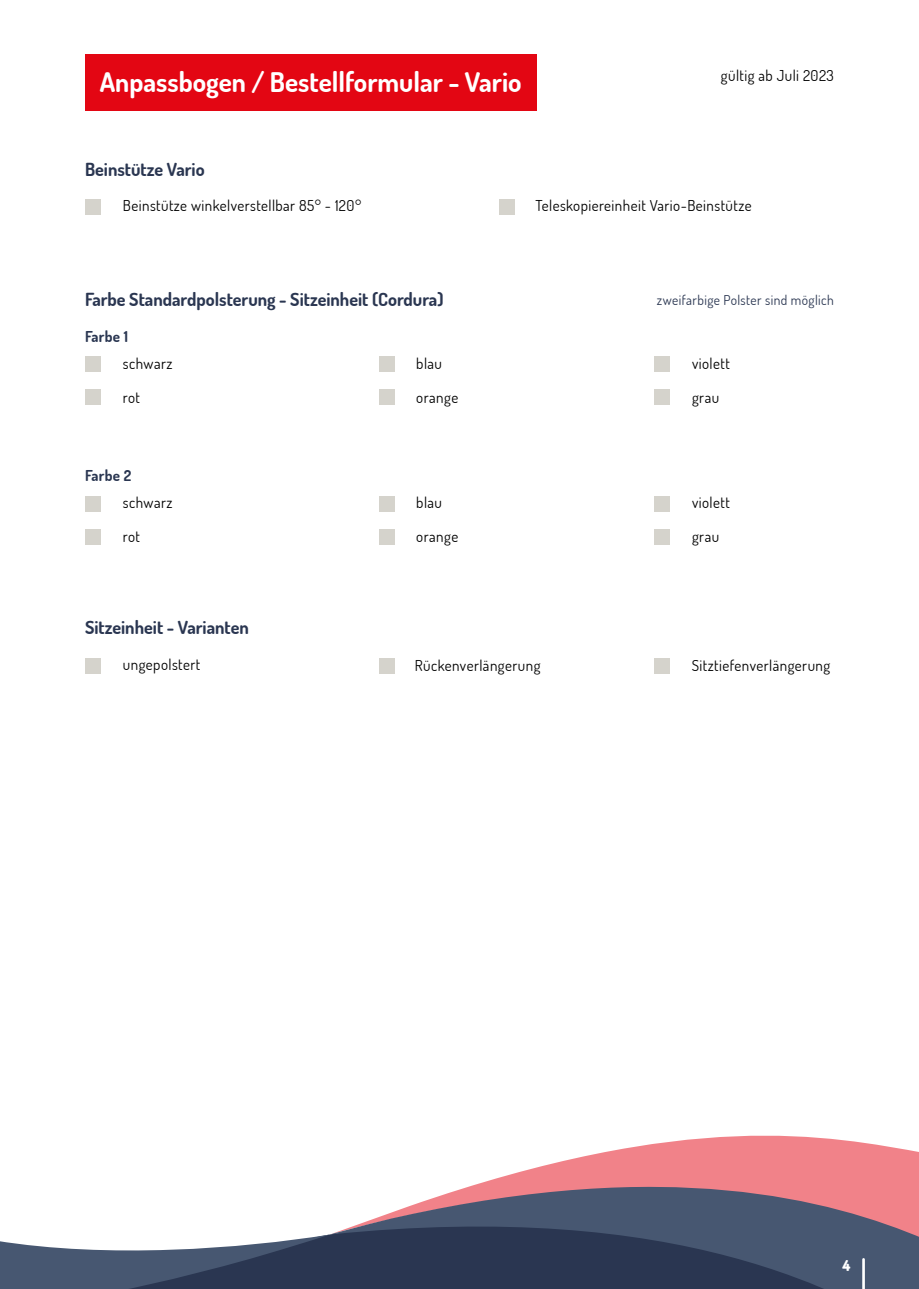
<style>
.page{position:relative;width:919px;height:1289px;background:#fff}
.page>*{position:absolute;margin:0;border:0;box-sizing:border-box;transform-origin:0 0}
.t1{font:700 27px "Dosis";color:#fff}
.t2{font:700 18px "Dosis";color:#2a3651}
.t3{font:15px "Dosis";letter-spacing:.03em;color:#000}
.t4{font:700 15px "Dosis";letter-spacing:.02em;color:#2a3651}
.t5{font:800 15px "Dosis";color:#fff}
.t6{font:13.5px "Dosis";letter-spacing:.03em;color:#2a3651}
</style>
<div class="page">
<div style="left:85px;top:54px;width:451px;height:56px;background:#e30613"></div>
<svg style="left:581px;top:1135px;width:337px;height:22px;fill:#f18289"></svg>
<svg style="left:330px;top:1157px;width:588px;height:131px;background:#7b6a7d"></svg>
<svg style="left:0;top:1234px;width:330px;height:54px"></svg>
<hr style="left:862px;top:1259px;width:2px;height:29px;background:#fff">
<div style="left:85px;top:199px;width:16px;height:15px;background:#d5d3cc"></div>
<div style="left:499px;top:199px;width:15px;height:15px;background:#d5d3cc"></div>
<div style="left:85px;top:356px;width:16px;height:15px;background:#d5d3cc"></div>
<div style="left:85px;top:389px;width:16px;height:15px;background:#d5d3cc"></div>
<div style="left:379px;top:356px;width:15px;height:15px;background:#d5d3cc"></div>
<div style="left:379px;top:389px;width:15px;height:15px;background:#d5d3cc"></div>
<div style="left:654px;top:356px;width:15px;height:15px;background:#d5d3cc"></div>
<div style="left:654px;top:389px;width:15px;height:15px;background:#d5d3cc"></div>
<div style="left:85px;top:496px;width:16px;height:15px;background:#d5d3cc"></div>
<div style="left:85px;top:529px;width:16px;height:15px;background:#d5d3cc"></div>
<div style="left:379px;top:496px;width:15px;height:15px;background:#d5d3cc"></div>
<div style="left:379px;top:529px;width:15px;height:15px;background:#d5d3cc"></div>
<div style="left:654px;top:496px;width:15px;height:15px;background:#d5d3cc"></div>
<div style="left:654px;top:529px;width:15px;height:15px;background:#d5d3cc"></div>
<div style="left:85px;top:658px;width:16px;height:16px;background:#d5d3cc"></div>
<div style="left:379px;top:658px;width:15px;height:16px;background:#d5d3cc"></div>
<div style="left:654px;top:658px;width:15px;height:16px;background:#d5d3cc"></div>
<h1 class="t1" style="left:100px;top:64px;width:423px">Anpassbogen / Bestellformular - Vario</h1>
<p class="t3" style="left:721px;top:66px;width:114px">gültig ab Juli 2023</p>
<p class="t2" style="left:85px;top:157px;width:121px">Beinstütze Vario</p>
<p class="t3" style="left:123px;top:196px;width:240px">Beinstütze winkelverstellbar 85° - 120°</p>
<p class="t3" style="left:535px;top:196px;width:218px">Teleskopiereinheit Vario-Beinstütze</p>
<p class="t2" style="left:85px;top:287px;width:360px">Farbe Standardpolsterung - Sitzeinheit (Cordura)</p>
<p class="t6" style="left:656px;top:291px;width:178px">zweifarbige Polster sind möglich</p>
<p class="t4" style="left:85px;top:326px;width:44px">Farbe 1</p>
<p class="t3" style="left:123px;top:353px;width:51px">schwarz</p>
<p class="t3" style="left:416px;top:353px;width:27px">blau</p>
<p class="t3" style="left:692px;top:353px;width:39px">violett</p>
<p class="t3" style="left:123px;top:387px;width:19px">rot</p>
<p class="t3" style="left:416px;top:387px;width:43px">orange</p>
<p class="t3" style="left:692px;top:387px;width:29px">grau</p>
<p class="t4" style="left:85px;top:465px;width:48px">Farbe 2</p>
<p class="t3" style="left:123px;top:492px;width:51px">schwarz</p>
<p class="t3" style="left:416px;top:492px;width:27px">blau</p>
<p class="t3" style="left:692px;top:492px;width:39px">violett</p>
<p class="t3" style="left:123px;top:526px;width:19px">rot</p>
<p class="t3" style="left:416px;top:526px;width:43px">orange</p>
<p class="t3" style="left:692px;top:526px;width:29px">grau</p>
<p class="t2" style="left:85px;top:615px;width:165px">Sitzeinheit - Varianten</p>
<p class="t3" style="left:123px;top:655px;width:79px">ungepolstert</p>
<p class="t3" style="left:415px;top:656px;width:127px">Rückenverlängerung</p>
<p class="t3" style="left:691px;top:656px;width:140px">Sitztiefenverlängerung</p>
<p class="t5" style="left:842px;top:1254px;width:9px">4</p>
</div>
